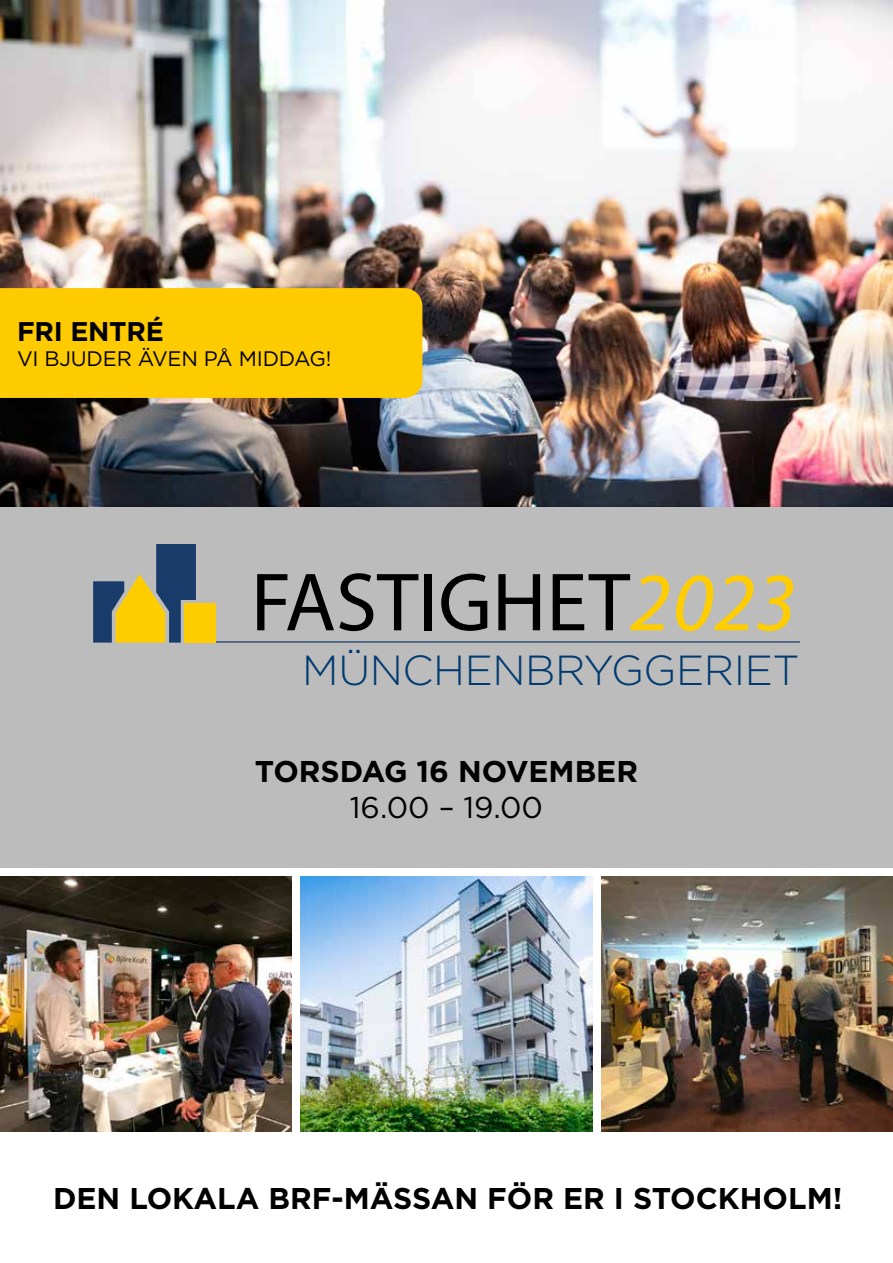
<style>
.page{position:relative;width:893px;height:1263px;background:#fff}
.page>*{position:absolute;margin:0;border:0;box-sizing:border-box;transform-origin:0 0}
.t1{font:83.25px "Myriad Pro";color:#000}
.t2{font:300 42px "Gotham";letter-spacing:-.01em;color:#003a70}
.t3{font:700 30px "Gotham";color:#000}
.t4{font:30px "Gotham";color:#000}
.t5{font:700 27px "Gotham";letter-spacing:-.01em;color:#000}
.t6{font:21px "Gotham";letter-spacing:-.01em;color:#000}
.s1{font-style:italic;color:#ffcd00}
</style>
<div class="page">
<div style="left:0;top:506px;width:893px;height:362px;background:#bcbcbc"></div>
<hr style="left:215px;top:641px;width:585px;height:2px;background:#193b6a">
<div style="left:185px;top:603px;width:31px;height:40px;background:#ffcd00"></div>
<svg style="left:93px;top:544px;width:103px;height:99px"></svg>
<img style="left:0;top:877px;width:292px;height:255px">
<img style="left:300px;top:877px;width:292px;height:255px">
<img style="left:601px;top:877px;width:292px;height:255px">
<img style="left:0;top:0;width:893px;height:506px">
<div style="left:0;top:288px;width:422px;height:110px;background:#feca00"></div>
<p class="t5" style="left:17px;top:314px;width:148px">FRI ENTRÉ</p>
<p class="t6" style="left:17px;top:346px;width:316px">VI BJUDER ÄVEN PÅ MIDDAG!</p>
<h1 class="t1" style="left:251px;top:551px;width:547px">FASTIGHET<span class="s1">2023</span></h1>
<h2 class="t2" style="left:302px;top:643px;width:499px">MÜNCHENBRYGGERIET</h2>
<p class="t3" style="left:255px;top:751px;width:385px">TORSDAG 16 NOVEMBER</p>
<p class="t4" style="left:350px;top:788px;width:195px">16.00 – 19.00</p>
<p class="t3" style="left:53px;top:1178px;width:791px">DEN LOKALA BRF-MÄSSAN FÖR ER I STOCKHOLM!</p>
</div>
